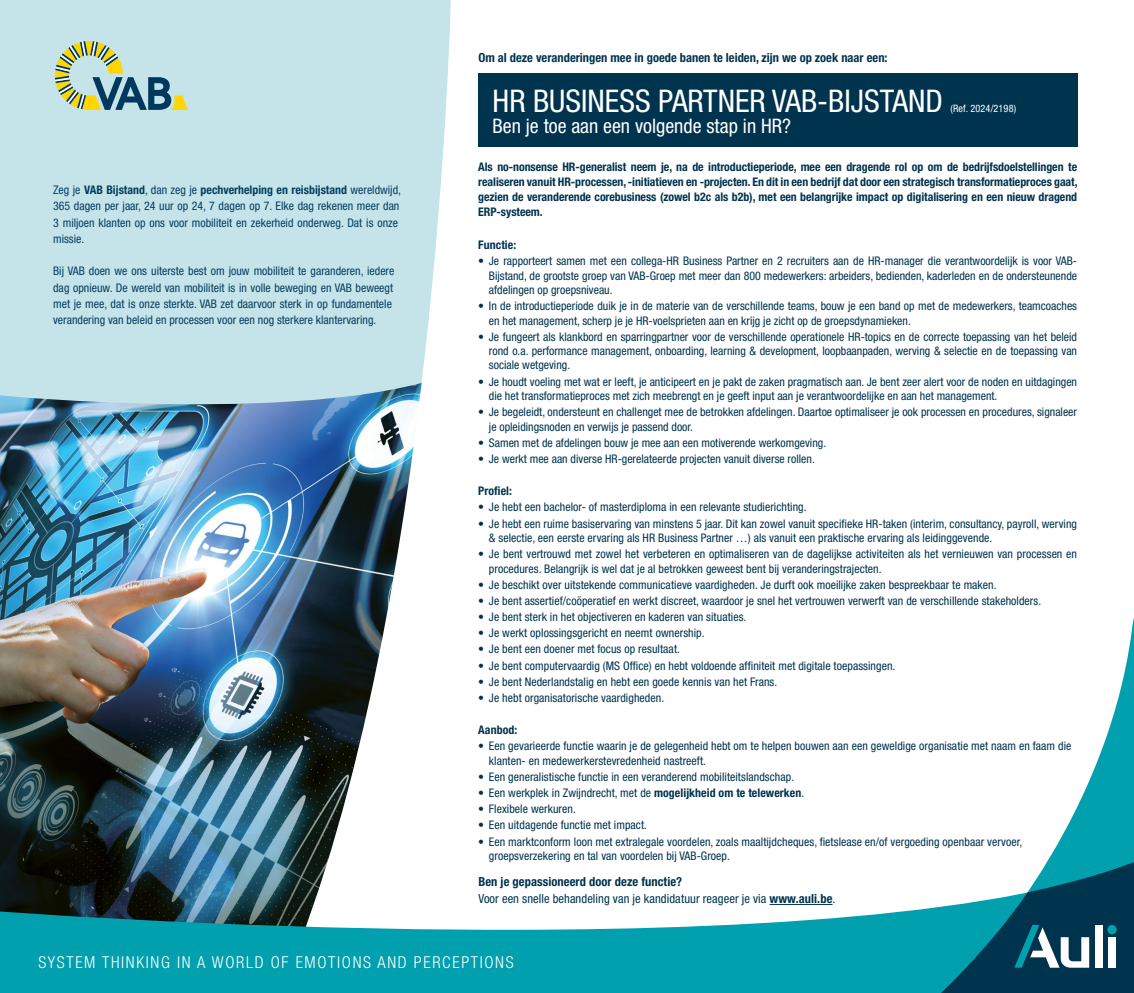
<style>
.page{position:relative;width:1134px;height:993px;background:#fff}
.page>*{position:absolute;margin:0;border:0;box-sizing:border-box;transform-origin:0 0}
.t1{font:condensed 31.25px "Helvetica Neue LT Std";color:#fff}
.t2{font:condensed 20px "Helvetica Neue LT Std";color:#fff}
.t3{font:300 condensed 16.38px "Helvetica Neue LT Std";letter-spacing:.1em;color:#fff}
.t4{font:condensed 12.5px/17.2px "Helvetica Neue LT Std";letter-spacing:.005em;color:#00334e}
.t5{font:700 condensed 12.5px "Helvetica Neue LT Std";color:#00334e}
.t6{font:condensed 11.88px/14.4px "Helvetica Neue LT Std";letter-spacing:.005em;color:#00334e}
.t7{font:condensed 11.88px/16.2px "Helvetica Neue LT Std";color:#073e61}
.t8{font:700 condensed 11.88px/15px "Helvetica Neue LT Std";letter-spacing:-.005em;color:#00334e;text-align:justify}
.t9{font:condensed 10.25px "Helvetica Neue LT Std";letter-spacing:.01em;color:#fff}
.s1{font-weight:700}
</style>
<div class="page">
<img style="left:0;top:427px;width:268px;height:428px">
<div style="left:0;top:0;width:268px;height:427px;background:#c5e4e9"></div>
<svg style="left:268px;top:0;width:183px;height:855px"></svg>
<div style="left:478px;top:73px;width:599px;height:74px;background:#00334e"></div>
<svg style="left:0;top:855px;width:934px;height:137px;fill:#04a0af"></svg>
<svg style="left:1052px;top:617px;width:82px;height:236px"></svg>
<svg style="left:934px;top:853px;width:200px;height:139px"></svg>
<div style="left:1107px;top:924px;width:10px;height:9px;background:#00a0af;border-radius:50%"></div>
<svg style="left:55px;top:41px;width:133px;height:69px;background:#a4bfad"></svg>
<p class="t7" style="left:53px;top:181px;width:349px">Zeg je <span class="s1">VAB Bijstand</span>, dan zeg je <span class="s1">pechverhelping en reisbijstand</span> wereldwijd, 365 dagen per jaar, 24 uur op 24, 7 dagen op 7. Elke dag rekenen meer dan 3 miljoen klanten op ons voor mobiliteit en zekerheid onderweg. Dat is onze missie.</p>
<p class="t7" style="left:53px;top:263px;width:343px">Bij VAB doen we ons uiterste best om jouw mobiliteit te garanderen, iedere dag opnieuw. De wereld van mobiliteit is in volle beweging en VAB beweegt met je mee, dat is onze sterkte. VAB zet daarvoor sterk in op fundamentele verandering van beleid en processen voor een nog sterkere klantervaring.</p>
<p class="t5" style="left:478px;top:50px;width:411px">Om al deze veranderingen mee in goede banen te leiden, zijn we op zoek naar een:</p>
<h1 class="t1" style="left:493px;top:83px;width:452px">HR BUSINESS PARTNER VAB-BIJSTAND</h1>
<h2 class="t2" style="left:493px;top:114px;width:300px">Ben je toe aan een volgende stap in HR?</h2>
<p class="t9" style="left:950px;top:103px;width:67px">(Ref. 2024/2198)</p>
<p class="t8" style="left:478px;top:159px;width:601px">Als no-nonsense HR-generalist neem je, na de introductieperiode, mee een dragende rol op om de bedrijfsdoelstellingen te realiseren vanuit HR-processen, -initiatieven en -projecten. En dit in een bedrijf dat door een strategisch transformatieproces gaat, gezien de veranderende corebusiness (zowel b2c als b2b), met een belangrijke impact op digitalisering en een nieuw dragend ERP-systeem.</p>
<p class="t8" style="left:478px;top:237px;width:39px">Functie:</p>
<p class="t6" style="left:489px;top:253px;width:590px;text-align:justify;text-indent:-11px">• Je rapporteert samen met een collega-HR Business Partner en 2 recruiters aan de HR-manager die verantwoordelijk is voor VAB-Bijstand, de grootste groep van VAB-Groep met meer dan 800 medewerkers: arbeiders, bedienden, kaderleden en de ondersteunende afdelingen op groepsniveau.</p>
<p class="t6" style="left:489px;top:298px;width:590px;text-indent:-11px">• In de introductieperiode duik je in de materie van de verschillende teams, bouw je een band op met de medewerkers, teamcoaches en het management, scherp je je HR-voelsprieten aan en krijg je zicht op de groepsdynamieken.</p>
<p class="t6" style="left:489px;top:329px;width:590px;text-align:justify;text-indent:-11px">• Je fungeert als klankbord en sparringpartner voor de verschillende operationele HR-topics en de correcte toepassing van het beleid rond o.a. performance management, onboarding, learning &amp; development, loopbaanpaden, werving &amp; selectie en de toepassing van sociale wetgeving.</p>
<p class="t6" style="left:489px;top:374px;width:590px;text-indent:-11px">• Je houdt voeling met wat er leeft, je anticipeert en je pakt de zaken pragmatisch aan. Je bent zeer alert voor de noden en uitdagingen die het transformatieproces met zich meebrengt en je geeft input aan je verantwoordelijke en aan het management.</p>
<p class="t6" style="left:489px;top:404px;width:590px;text-indent:-11px">• Je begeleidt, ondersteunt en challenget mee de betrokken afdelingen. Daartoe optimaliseer je ook processen en procedures, signaleer je opleidingsnoden en verwijs je passend door.</p>
<p class="t6" style="left:478px;top:435px;width:349px">• Samen met de afdelingen bouw je mee aan een motiverende werkomgeving.</p>
<p class="t6" style="left:478px;top:451px;width:338px">• Je werkt mee aan diverse HR-gerelateerde projecten vanuit diverse rollen.</p>
<p class="t8" style="left:478px;top:483px;width:35px">Profiel:</p>
<p class="t6" style="left:478px;top:500px;width:330px">• Je hebt een bachelor- of masterdiploma in een relevante studierichting.</p>
<p class="t6" style="left:489px;top:516px;width:590px;text-indent:-11px">• Je hebt een ruime basiservaring van minstens 5 jaar. Dit kan zowel vanuit specifieke HR-taken (interim, consultancy, payroll, werving &amp; selectie, een eerste ervaring als HR Business Partner …) als vanuit een praktische ervaring als leidinggevende.</p>
<p class="t6" style="left:489px;top:546px;width:590px;text-indent:-11px">• Je bent vertrouwd met zowel het verbeteren en optimaliseren van de dagelijkse activiteiten als het vernieuwen van processen en procedures. Belangrijk is wel dat je al betrokken geweest bent bij veranderingstrajecten.</p>
<p class="t6" style="left:478px;top:577px;width:520px">• Je beschikt over uitstekende communicatieve vaardigheden. Je durft ook moeilijke zaken bespreekbaar te maken.</p>
<p class="t6" style="left:478px;top:593px;width:564px">• Je bent assertief/coöperatief en werkt discreet, waardoor je snel het vertrouwen verwerft van de verschillende stakeholders.</p>
<p class="t6" style="left:478px;top:609px;width:270px">• Je bent sterk in het objectiveren en kaderen van situaties.</p>
<p class="t6" style="left:478px;top:625px;width:228px">• Je werkt oplossingsgericht en neemt ownership.</p>
<p class="t6" style="left:478px;top:641px;width:203px">• Je bent een doener met focus op resultaat.</p>
<p class="t6" style="left:478px;top:657px;width:419px">• Je bent computervaardig (MS Office) en hebt voldoende affiniteit met digitale toepassingen.</p>
<p class="t6" style="left:478px;top:674px;width:301px">• Je bent Nederlandstalig en hebt een goede kennis van het Frans.</p>
<p class="t6" style="left:478px;top:690px;width:187px">• Je hebt organisatorische vaardigheden.</p>
<p class="t8" style="left:478px;top:722px;width:41px">Aanbod:</p>
<p class="t6" style="left:489px;top:738px;width:584px;text-indent:-11px">• Een gevarieerde functie waarin je de gelegenheid hebt om te helpen bouwen aan een geweldige organisatie met naam en faam die klanten- en medewerkerstevredenheid nastreeft.</p>
<p class="t6" style="left:478px;top:769px;width:318px">• Een generalistische functie in een veranderend mobiliteitslandschap.</p>
<p class="t6" style="left:478px;top:785px;width:328px">• Een werkplek in Zwijndrecht, met de <span class="s1">mogelijkheid om te telewerken</span>.</p>
<p class="t6" style="left:478px;top:801px;width:99px">• Flexibele werkuren.</p>
<p class="t6" style="left:478px;top:817px;width:170px">• Een uitdagende functie met impact.</p>
<p class="t6" style="left:489px;top:833px;width:535px;text-indent:-11px">• Een marktconform loon met extralegale voordelen, zoals maaltijdcheques, fietslease en/of vergoeding openbaar vervoer, groepsverzekering en tal van voordelen bij VAB-Groep.</p>
<p class="t4" style="left:478px;top:872px;width:359px"><span class="s1">Ben je gepassioneerd door deze functie?<br></span>Voor een snelle behandeling van je kandidatuur reageer je via <span class="s1">www.auli.be</span>.</p>
<h3 class="t3" style="left:38px;top:952px;width:477px">SYSTEM THINKING IN A WORLD OF EMOTIONS AND PERCEPTIONS</h3>
</div>
